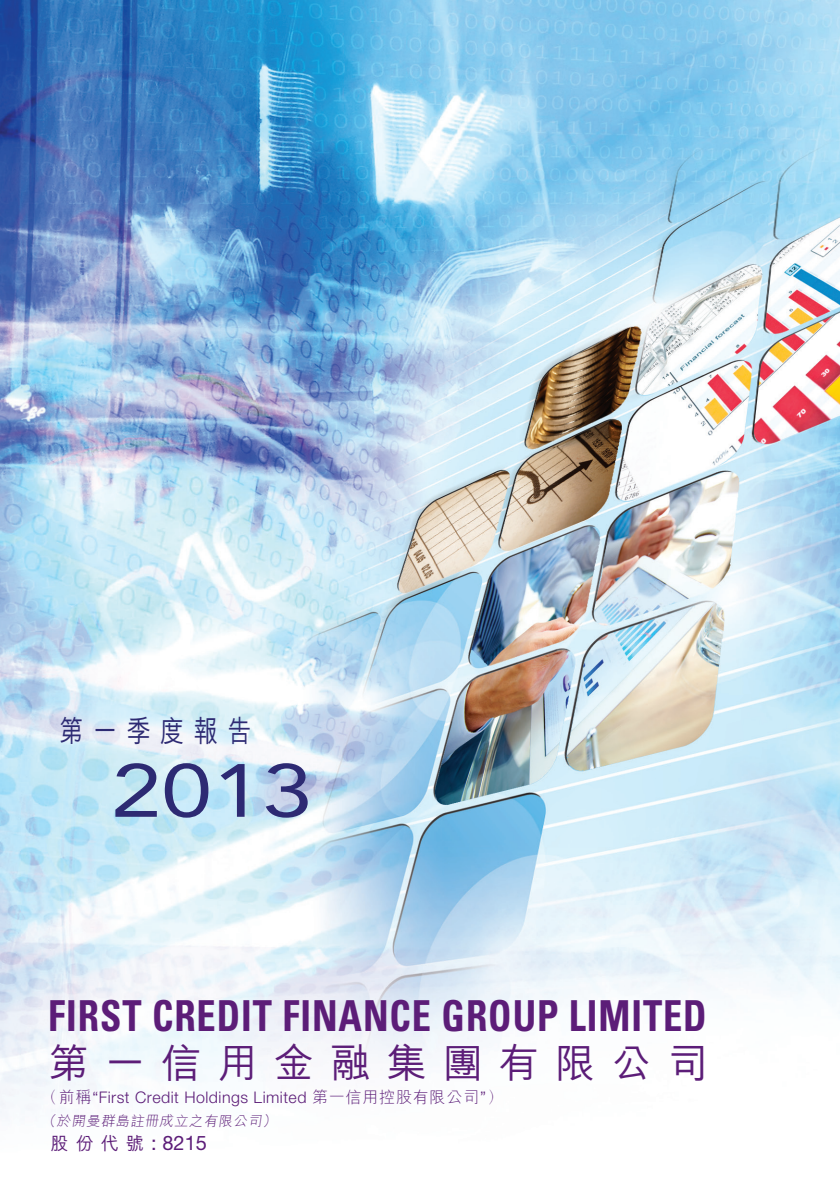
<style>
.page{position:relative;width:840px;height:1190px;background:#fff}
.page>*{position:absolute;margin:0;border:0;box-sizing:border-box;transform-origin:0 0}
.t1{font:74.4px "Avenir LT Std";color:#2d2a73;scale:1.22 1}
.t2{font:700 condensed 42.6px "Univers";letter-spacing:.025em;color:#5c1d78;scale:.9 1}
.t3{font:500 40.2px "M Hei HK";letter-spacing:.395em;color:#5c1d78}
.t4{font:500 30px "M Hei HK";letter-spacing:.4em;color:#2d2a73;scale:.8 1}
.t5{font:20px "Helvetica Neue LT Std";color:#5c1d78}
.t6{font:500 18px "M Hei HK";color:#5c1d78}
.t7{font:300 16px "Helvetica Neue LT Std";letter-spacing:.03em;color:#5c1d78}
.t8{font:300 13.8px "M Hei HK";color:#5c1d78}
.s1{font-family:"Adobe Ming Std"}
.s2{font-family:"M Hei HK"}
</style>
<div class="page">
<img style="left:839px;top:0;width:1px;height:1014px">
<img style="left:0;top:0;width:839px;height:1114px">
<h3 class="t4" style="left:59px;top:709px;width:242px">第一季度報告</h3>
<h1 class="t1" style="left:111px;top:747px;width:167px">2013</h1>
<h2 class="t2" style="left:48px;top:990px;width:733px">FIRST CREDIT FINANCE GROUP LIMITED</h2>
<h3 class="t3" style="left:49px;top:1034px;width:661px">第一信用金融集團有限公司</h3>
<p class="t7" style="left:42px;top:1087px;width:462px"><span class="s1">（</span><span class="s2">前稱</span>“First Credit Holdings Limited <span class="s2">第一信用控股有限公司</span>”<span class="s1">）</span></p>
<p class="t8" style="left:42px;top:1111px;width:239px">（於開曼群島註冊成立之有限公司(</p>
<p class="t6" style="left:51px;top:1130px;width:95px">股份代號</p>
<p class="t5" style="left:151px;top:1131px;width:57px">: 8215</p>
</div>
